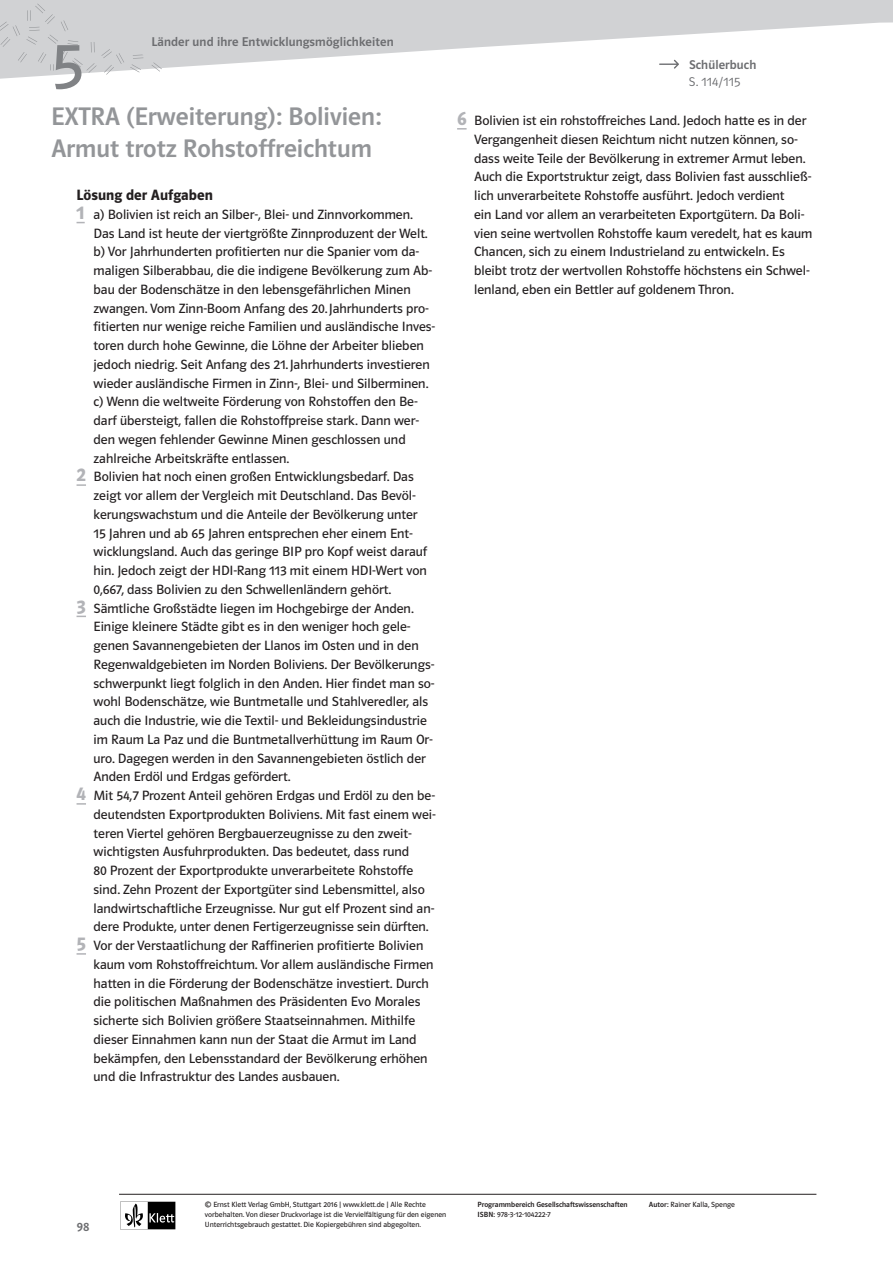
<style>
.page{position:relative;width:893px;height:1263px;background:#fff}
.page>*{position:absolute;margin:0;border:0;box-sizing:border-box;transform-origin:0 0}
.mav_kapitelziffer{font:67.5px "Polo 22 K Buch";color:#808285}
.mav_kapitelüberschri{font:25.5px/31.5px "Polo ST11 K Krftg";color:#939598}
.mav_hauptüberschrift{font:15px "Polo ST11 K Hfett";color:#231f20}
.mav_aufgaben_antwort{font:13.5px/18.8px "Polo ST11 K Buch";color:#231f20}
.mav_kolumnentitel{font:12.75px "Polo ST11 K Krftg";letter-spacing:.01em;color:#6c6d70}
.mav_kolumnentitel_le{font:12.75px "Polo ST11 K Leicht";letter-spacing:.01em;color:#6c6d70}
.mav_seitenzahl_links{font:12.75px "Polo ST11 K Krftg";color:#6c6d70}
._05_ab_fußzeile_impr{font:7.5px/9.8px "Polo ST11 K Buch";color:#231f20}
._05_ab_fußzeile_impr-2{font:7.5px "Polo ST11 K Krftg";color:#231f20}
.s1{font-family:"Polo ST11 K Hfett";font-size:19.5px;color:#b2b3b7}
.s2{font-family:"Polo ST11 K Krftg"}
</style>
<div class="page">
<svg style="left:0;top:0;width:893px;height:79px;fill:#d1d2d4"></svg>
<svg style="left:0;top:4px;width:124px;height:72px;background:#d0d1d3"></svg>
<svg style="left:130px;top:55px;width:13px;height:17px"></svg>
<svg style="left:151px;top:62px;width:11px;height:10px"></svg>
<svg style="left:77px;top:484px;width:9px;height:2px"></svg>
<svg style="left:77px;top:803px;width:9px;height:2px"></svg>
<svg style="left:77px;top:953px;width:9px;height:2px"></svg>
<svg style="left:457px;top:128px;width:10px;height:2px"></svg>
<svg style="left:659px;top:60px;width:20px;height:9px"></svg>
<svg style="left:120px;top:1202px;width:55px;height:27px"></svg>
<hr style="left:119px;top:1194px;width:697px;height:1px;background:#231f20">
<p class="mav_kapitelziffer" style="left:51px;top:29px;width:33px">5</p>
<p class="mav_kolumnentitel" style="left:151px;top:35px;width:244px">Länder und ihre Entwicklungsmöglichkeiten</p>
<p class="mav_kapitelüberschri" style="left:51px;top:101px;width:332px">EXTRA (Erweiterung): Bolivien:<br>Armut trotz Rohstoffreichtum</p>
<p class="mav_hauptüberschrift" style="left:77px;top:187px;width:138px">Lösung der Aufgaben</p>
<p class="mav_aufgaben_antwort" style="left:94px;top:205px;width:336px;text-indent:-17px"><span class="s1">1</span> a) Bolivien ist reich an Silber-, Blei- und Zinnvorkommen.<br>Das Land ist heute der viertgrößte Zinnproduzent der Welt.</p>
<p class="mav_aufgaben_antwort" style="left:94px;top:243px;width:343px">b) Vor Jahrhunderten profitierten nur die Spanier vom da&shy;maligen Silberabbau, die die indigene Bevölkerung zum Ab&shy;bau der Bodenschätze in den lebensgefährlichen Minen zwangen. Vom Zinn-Boom Anfang des 20.Jahrhunderts pro&shy;fitierten nur wenige reiche Familien und ausländische Inves&shy;toren durch hohe Gewinne, die Löhne der Arbeiter blieben jedoch niedrig. Seit Anfang des 21.Jahrhunderts investieren wieder ausländische Firmen in Zinn-, Blei- und Silberminen.</p>
<p class="mav_aufgaben_antwort" style="left:94px;top:393px;width:327px">c) Wenn die weltweite Förderung von Rohstoffen den Be&shy;darf übersteigt, fallen die Rohstoffpreise stark. Dann wer&shy;den wegen fehlender Gewinne Minen geschlossen und zahlreiche Arbeitskräfte entlassen.</p>
<p class="mav_aufgaben_antwort" style="left:94px;top:468px;width:335px;text-indent:-17px"><span class="s1">2</span> Bolivien hat noch einen großen Entwicklungsbedarf. Das zeigt vor allem der Vergleich mit Deutschland. Das Bevöl&shy;kerungswachstum und die Anteile der Bevölkerung unter 15 Jahren und ab 65 Jahren entsprechen eher einem Ent&shy;wicklungsland. Auch das geringe BIP pro Kopf weist darauf hin. Jedoch zeigt der HDI-Rang 113 mit einem HDI-Wert von 0,667, dass Bolivien zu den Schwellenländern -gehört.</p>
<p class="mav_aufgaben_antwort" style="left:94px;top:599px;width:342px;text-indent:-17px"><span class="s1">3</span> Sämtliche Großstädte liegen im Hochgebirge der Anden.<br>Einige kleinere Städte gibt es in den weniger hoch gele&shy;genen Savannengebieten der Llanos im Osten und in den Regenwaldgebieten im Norden Boliviens. Der Bevölkerungs&shy;schwerpunkt liegt folglich in den Anden. Hier findet man so&shy;wohl Bodenschätze, wie Buntmetalle und Stahlveredler, als auch die Industrie, wie die Textil- und Bekleidungsindustrie im Raum La Paz und die Buntmetallverhüttung im Raum Or&shy;uro. Dagegen werden in den Savannengebieten östlich der Anden Erdöl und Erdgas gefördert.</p>
<p class="mav_aufgaben_antwort" style="left:94px;top:786px;width:344px;text-indent:-17px"><span class="s1">4</span> Mit 54,7 Prozent Anteil gehören Erdgas und Erdöl zu den be&shy;deutendsten Exportprodukten Boliviens. Mit fast einem wei&shy;teren Viertel gehören Bergbauerzeugnisse zu den zweit&shy;wichtigsten Ausfuhrprodukten. Das bedeutet, dass rund<br>80 Prozent der Exportprodukte unverarbeitete Rohstoffe sind. Zehn Prozent der Exportgüter sind Lebensmittel, also landwirtschaftliche Erzeugnisse. Nur gut elf Prozent sind an&shy;dere Produkte, unter denen Fertigerzeugnisse sein dürften.</p>
<p class="mav_aufgaben_antwort" style="left:94px;top:936px;width:341px;text-indent:-17px"><span class="s1">5</span> Vor der Verstaatlichung der Raffinerien profitierte Bolivien kaum vom Rohstoffreichtum. Vor allem ausländische Firmen hatten in die Förderung der Bodenschätze investiert. Durch die politischen Maßnahmen des Präsidenten Evo Morales sicherte sich Bolivien größere Staatseinnahmen. Mithilfe dieser Einnahmen kann nun der Staat die Armut im Land bekämpfen, den Lebensstandard der Bevölkerung erhöhen und die Infrastruktur des Landes ausbauen.</p>
<p class="mav_kolumnentitel" style="left:689px;top:57px;width:69px">Schülerbuch</p>
<p class="mav_kolumnentitel_le" style="left:689px;top:75px;width:53px">S. 114/115</p>
<p class="mav_aufgaben_antwort" style="left:474px;top:111px;width:340px;text-indent:-17px"><span class="s1">6</span> Bolivien ist ein rohstoffreiches Land. Jedoch hatte es in der Vergangenheit diesen Reichtum nicht nutzen können, so&shy;dass weite Teile der Bevölkerung in extremer Armut leben.<br>Auch die Exportstruktur zeigt, dass Bolivien fast ausschließ&shy;lich unverarbeitete Rohstoffe ausführt. Jedoch verdient<br>ein Land vor allem an verarbeiteten Exportgütern. Da Boli&shy;vien seine wertvollen Rohstoffe kaum veredelt, hat es kaum Chancen, sich zu einem Industrieland zu entwickeln. Es bleibt trotz der wertvollen Rohstoffe höchstens ein Schwel&shy;lenland, eben ein Bettler auf goldenem Thron.</p>
<p class="mav_seitenzahl_links" style="left:77px;top:1220px;width:14px">98</p>
<p class="_05_ab_fußzeile_impr" style="left:205px;top:1200px;width:222px">© Ernst Klett Verlag GmbH, Stuttgart 2016 | www.klett.de | Alle Rechte</p>
<p class="_05_ab_fußzeile_impr" style="left:649px;top:1200px;width:88px"><span class="s2">Autor:</span> Rainer Kalla, Spenge</p>
<p class="_05_ab_fußzeile_impr" style="left:205px;top:1210px;width:243px">vorbehalten. Von dieser Druckvorlage ist die Vervielfältigung für den eigenen<br>Unterrichtsgebrauch gestattet. Die Kopiergebühren sind abgegolten.</p>
<p class="_05_ab_fußzeile_impr-2" style="left:478px;top:1201px;width:152px">Programmbereich Gesellschaftswissenschaften</p>
<p class="_05_ab_fußzeile_impr" style="left:478px;top:1210px;width:75px"><span class="s2">ISBN:</span> 978-3-12-104222-7</p>
</div>
